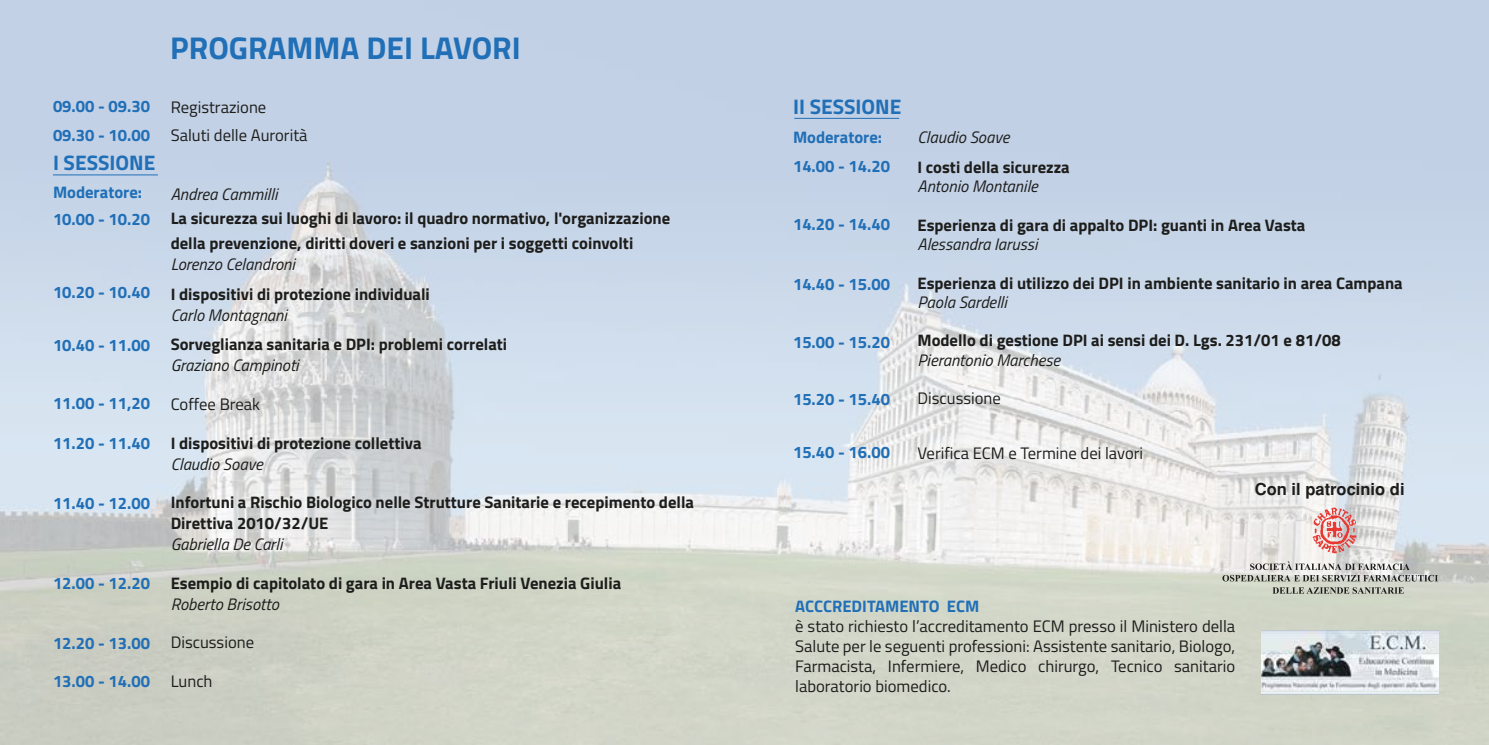
<style>
.page{position:relative;width:1489px;height:745px;background:#fff}
.page>*{position:absolute;margin:0;border:0;box-sizing:border-box;transform-origin:0 0}
.t1{font:700 31.5px "Titillium";color:#206fb7}
.t2{font:700 21px "Titillium";color:#206fb7}
.t3{font:700 16.62px/24.5px "Titillium";color:#1d1d1b}
.t4{font:16.62px/19.9px "Titillium";color:#1d1d1b}
.t5{font:700 16.62px/28.7px "Titillium";color:#206fb7}
.t6{font:italic 16.62px "Titillium";color:#1d1d1b}
.t7{font:16.45px "Helvetica PA Bold";color:#1d1d1b}
</style>
<div class="page">
<img style="left:0;top:0;width:1488px;height:744px">
<img style="left:1261px;top:630px;width:176px;height:63px">
<hr style="left:53px;top:174px;width:105px;height:1px;background:#206fb7">
<hr style="left:794px;top:118px;width:105px;height:1px;background:#206fb7">
<svg style="left:1222px;top:561px;width:215px;height:20px;background:#bbbbb7"></svg>
<svg style="left:1272px;top:587px;width:131px;height:6px"></svg>
<img style="left:1305px;top:505px;width:62px;height:49px">
<h1 class="t1" style="left:170px;top:24px;width:352px">PROGRAMMA DEI LAVORI</h1>
<p class="t5" style="left:53px;top:91px;width:99px">09.00 - 09.30<br>09.30 - 10.00</p>
<p class="t2" style="left:53px;top:146px;width:104px">I SESSIONE</p>
<p class="t5" style="left:53px;top:178px;width:99px;line-height:26.2px">Moderatore:<br>10.00 - 10.20</p>
<p class="t5" style="left:53px;top:277px;width:99px">10.20 - 10.40</p>
<p class="t5" style="left:53px;top:329px;width:99px">10.40 - 11.00</p>
<p class="t5" style="left:53px;top:387px;width:99px">11.00 - 11,20</p>
<p class="t5" style="left:53px;top:427px;width:99px">11.20 - 11.40</p>
<p class="t5" style="left:53px;top:487px;width:99px">11.40 - 12.00</p>
<p class="t5" style="left:53px;top:567px;width:99px">12.00 - 12.20</p>
<p class="t5" style="left:53px;top:627px;width:99px">12.20 - 13.00</p>
<p class="t5" style="left:53px;top:665px;width:99px">13.00 - 14.00</p>
<p class="t4" style="left:171px;top:91px;width:138px;line-height:28.7px">Registrazione<br>Saluti delle Aurorità</p>
<p class="t6" style="left:171px;top:182px;width:108px">Andrea Cammilli</p>
<p class="t3" style="left:171px;top:205px;width:501px">La sicurezza sui luoghi di lavoro: il quadro normativo, l'organizzazione della prevenzione, diritti doveri e sanzioni per i soggetti coinvolti</p>
<p class="t6" style="left:171px;top:252px;width:126px">Lorenzo Celandroni</p>
<p class="t3" style="left:171px;top:280px;width:261px">I dispositivi di protezione individuali</p>
<p class="t6" style="left:171px;top:302px;width:118px">Carlo Montagnani</p>
<p class="t3" style="left:171px;top:331px;width:338px">Sorveglianza sanitaria e DPI: problemi correlati</p>
<p class="t6" style="left:171px;top:353px;width:129px">Graziano Campinoti</p>
<p class="t4" style="left:171px;top:393px;width:91px">Coffee Break</p>
<p class="t3" style="left:171px;top:429px;width:252px">I dispositivi di protezione collettiva</p>
<p class="t6" style="left:171px;top:451px;width:93px">Claudio Soave</p>
<p class="t3" style="left:171px;top:490px;width:525px;line-height:21px">Infortuni a Rischio Biologico nelle Strutture Sanitarie e recepimento della<br>Direttiva 2010/32/UE</p>
<p class="t6" style="left:171px;top:532px;width:113px">Gabriella De Carli</p>
<p class="t3" style="left:171px;top:569px;width:452px">Esempio di capitolato di gara in Area Vasta Friuli Venezia Giulia</p>
<p class="t6" style="left:171px;top:591px;width:110px">Roberto Brisotto</p>
<p class="t4" style="left:171px;top:631px;width:85px">Discussione</p>
<p class="t4" style="left:171px;top:669px;width:43px">Lunch</p>
<p class="t2" style="left:793px;top:90px;width:110px">II SESSIONE</p>
<p class="t5" style="left:793px;top:121px;width:99px;line-height:29.8px">Moderatore:<br>14.00 - 14.20</p>
<p class="t5" style="left:793px;top:209px;width:99px">14.20 - 14.40</p>
<p class="t5" style="left:793px;top:268px;width:99px">14.40 - 15.00</p>
<p class="t5" style="left:793px;top:326px;width:99px">15.00 - 15.20</p>
<p class="t5" style="left:793px;top:384px;width:99px">15.20 - 15.40</p>
<p class="t5" style="left:793px;top:436px;width:99px">15.40 - 16.00</p>
<p class="t6" style="left:917px;top:125px;width:93px">Claudio Soave</p>
<p class="t3" style="left:917px;top:154px;width:154px">I costi della sicurezza</p>
<p class="t6" style="left:917px;top:174px;width:122px">Antonio Montanile</p>
<p class="t3" style="left:917px;top:212px;width:389px">Esperienza di gara di appalto DPI: guanti in Area Vasta</p>
<p class="t6" style="left:917px;top:232px;width:121px">Alessandra Iarussi</p>
<p class="t3" style="left:917px;top:269px;width:487px">Esperienza di utilizzo dei DPI in ambiente sanitario in area Campana</p>
<p class="t6" style="left:917px;top:290px;width:91px">Paola Sardelli</p>
<p class="t3" style="left:917px;top:327px;width:425px">Modello di gestione DPI ai sensi dei D. Lgs. 231/01 e 81/08</p>
<p class="t6" style="left:917px;top:347px;width:144px">Pierantonio Marchese</p>
<p class="t4" style="left:917px;top:387px;width:85px">Discussione</p>
<p class="t4" style="left:917px;top:441px;width:227px">Verifica ECM e Termine dei lavori</p>
<p class="t7" style="left:1254px;top:479px;width:151px">Con il patrocinio di</p>
<p class="t5" style="left:795px;top:591px;width:186px">ACCCREDITAMENTO ECM</p>
<p class="t4" style="left:795px;top:615px;width:441px;text-align:justify">è stato richiesto l’accreditamento ECM presso il Ministero della Salute per le seguenti professioni: Assistente sanitario, Biologo, Farmacista, Infermiere, Medico chirurgo, Tecnico sanitario laboratorio biomedico.</p>
</div>
